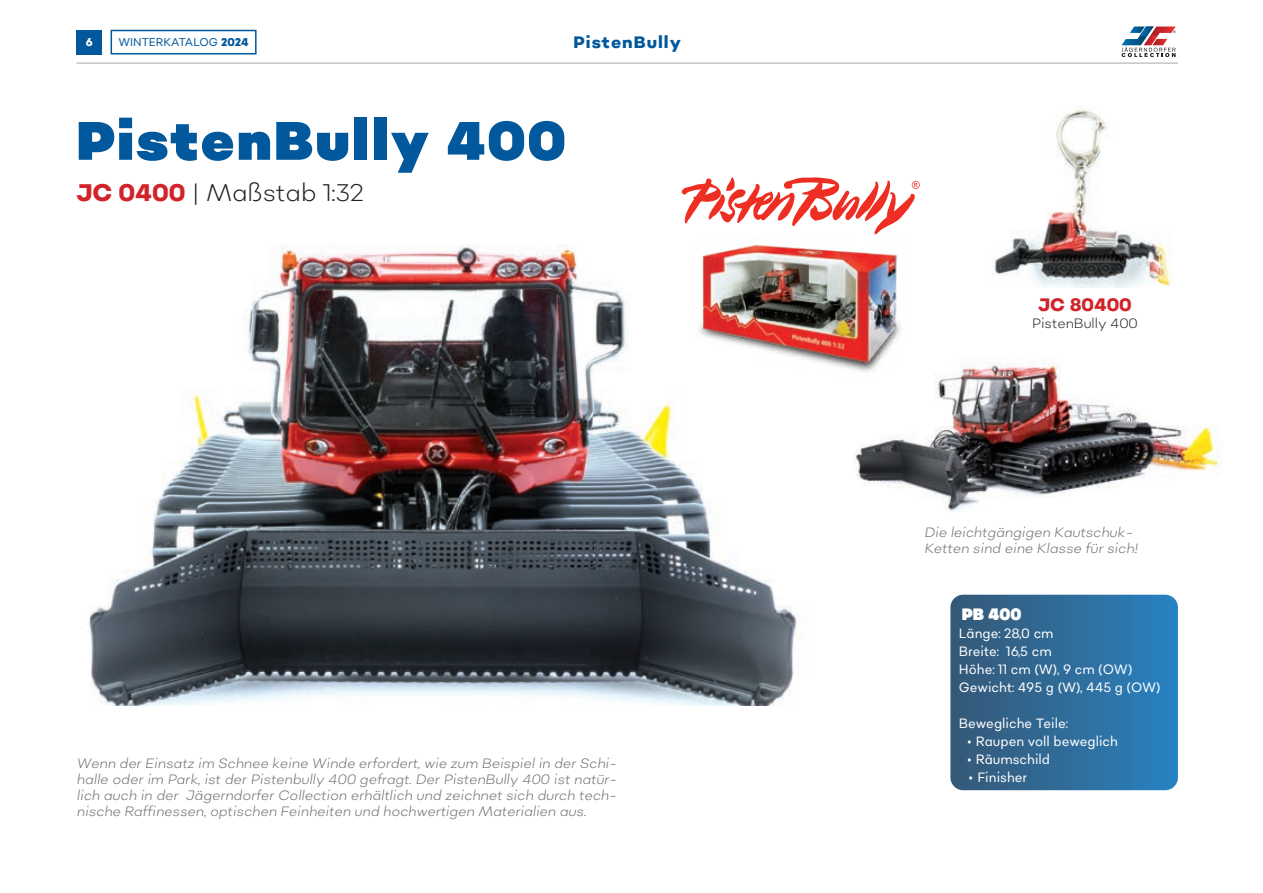
<style>
.page{position:relative;width:1263px;height:893px;background:#fff}
.page>*{position:absolute;margin:0;border:0;box-sizing:border-box;transform-origin:0 0}
.t1{font:900 54px "Sonny Gothic";letter-spacing:.04em;color:#01589c}
.t2{font:300 24px "Sonny Gothic";color:#231f20}
.t3{font:800 18px "Sonny Gothic";color:#d1232a}
.t4{font:800 16.5px "Sonny Gothic";letter-spacing:.06em;color:#01589c}
.t5{font:900 16.5px "Sonny Gothic Condensed";color:#fff}
.t6{font:italic 300 13.5px/16.2px "Sonny Gothic";color:#6c6d70;text-align:justify}
.t7{font:13.5px/18px "Sonny Gothic Condensed";color:#fff}
.t8{font:300 13.5px "Sonny Gothic";color:#231f20}
.t9{font:11.25px "Sonny Gothic Condensed";color:#01589c}
.t10{font:800 11.25px "Sonny Gothic Condensed";color:#fff}
.s1{font-weight:800}
.s2{font-weight:800;color:#d1232a}
</style>
<div class="page">
<img style="left:826px;top:250px;width:75px;height:117px">
<img style="left:88px;top:244px;width:738px;height:462px">
<img style="left:844px;top:336px;width:376px;height:175px">
<svg style="left:950px;top:595px;width:228px;height:195px;background:#306d9b"></svg>
<svg style="left:682px;top:177px;width:238px;height:57px"></svg>
<img style="left:993px;top:109px;width:179px;height:179px">
<div style="left:77px;top:30px;width:25px;height:24px;background:#01589c"></div>
<div style="left:111px;top:30px;width:146px;height:24px;border:2px solid #01589c"></div>
<hr style="left:77px;top:63px;width:1101px;height:1px;background:#a8a9ad">
<svg style="left:1121px;top:26px;width:55px;height:32px"></svg>
<p class="t10" style="left:86px;top:35px;width:8px">6</p>
<p class="t9" style="left:118px;top:35px;width:132px">WINTERKATALOG <span class="s1">2024</span></p>
<p class="t4" style="left:574px;top:31px;width:109px">PistenBully</p>
<h1 class="t1" style="left:77px;top:104px;width:491px">PistenBully 400</h1>
<h2 class="t2" style="left:77px;top:178px;width:289px"><span class="s2">JC 0400</span> | Maßstab 1:32</h2>
<p class="t6" style="left:77px;top:755px;width:542px">Wenn der Einsatz im Schnee keine Winde erfordert, wie zum Beispiel in der Schi&shy;halle oder im Park, ist der Pistenbully 400 gefragt. Der PistenBully 400 ist natür&shy;lich auch in der Jägerndorfer Collection erhältlich und zeichnet sich durch tech&shy;nische Raffinessen, optischen Feinheiten und hochwertigen Materialien aus.</p>
<h3 class="t3" style="left:1038px;top:293px;width:95px">JC 80400</h3>
<p class="t8" style="left:1032px;top:314px;width:107px">PistenBully 400</p>
<p class="t6" style="left:924px;top:523px;width:215px">Die leichtgängigen Kautschuk-<br>Ketten sind eine Klasse für sich!</p>
<p class="t5" style="left:962px;top:603px;width:61px">PB 400</p>
<p class="t7" style="left:959px;top:624px;width:203px">Länge: 28,0 cm<br>Breite: 16,5 cm<br>Höhe: 11 cm (W), 9 cm (OW)<br>Gewicht: 495 g (W), 445 g (OW)</p>
<p class="t7" style="left:959px;top:714px;width:111px">Bewegliche Teile:</p>
<p class="t7" style="left:967px;top:732px;width:152px">• Raupen voll beweglich</p>
<p class="t7" style="left:967px;top:750px;width:84px">• Räumschild</p>
<p class="t7" style="left:969px;top:768px;width:60px">• Finisher</p>
</div>
